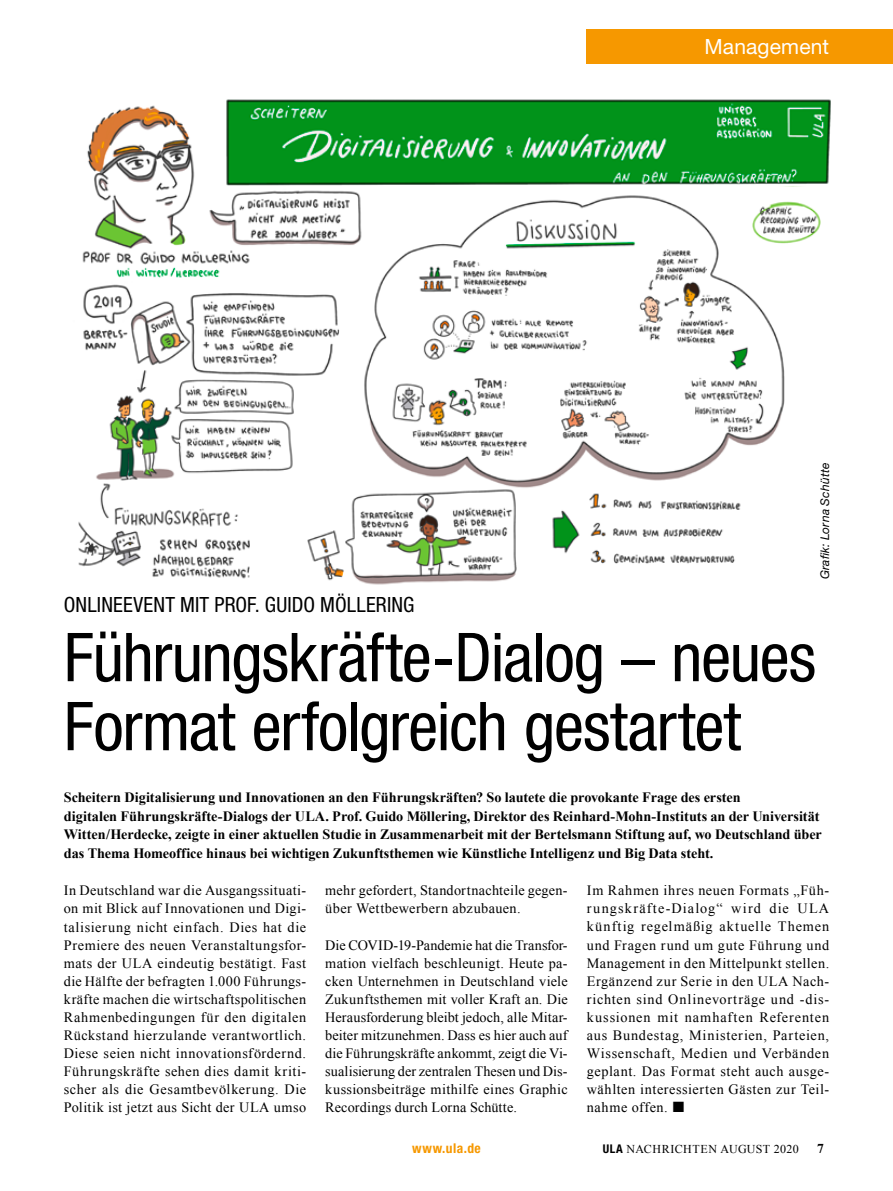
<style>
.page{position:relative;width:893px;height:1191px;background:#fff}
.page>*{position:absolute;margin:0;border:0;box-sizing:border-box;transform-origin:0 0}
.t1{font:condensed 67.5px/69px "Helvetica Neue LT Std";letter-spacing:-.015em;color:#000}
.t2{font:condensed 21px "Helvetica Neue LT Std";letter-spacing:.005em;color:#000}
.t3{font:21px "Helvetica Neue LT Std";letter-spacing:.005em;color:#fff}
.t4{font:14.25px/18px "Times New Roman";letter-spacing:.03em;color:#000;text-align:justify}
.t5{font:700 14.25px/18.8px "Times New Roman";letter-spacing:-.005em;color:#000}
.t6{font:700 condensed 13.5px "Helvetica Neue LT Std";letter-spacing:.035em;color:#f69800}
.t7{font:700 13.5px "Times New Roman";color:#000}
.t8{font:12px "Times New Roman";letter-spacing:.03em;color:#000}
.t9{font:italic 12px "Helvetica Neue LT Std";letter-spacing:.015em;color:#000}
.s1{font-family:"Helvetica Neue LT Std";font-weight:700;font-stretch:condensed}
</style>
<div class="page">
<div style="left:587px;top:30px;width:306px;height:34px;background:#f69800"></div>
<img style="left:83px;top:284px;width:223px;height:92px">
<img style="left:82px;top:105px;width:273px;height:173px">
<img style="left:306px;top:192px;width:479px;height:393px">
<img style="left:78px;top:483px;width:172px;height:96px">
<img style="left:96px;top:379px;width:198px;height:102px">
<img style="left:224px;top:99px;width:607px;height:87px">
<img style="left:136px;top:368px;width:15px;height:26px">
<img style="left:751px;top:201px;width:70px;height:43px">
<h2 class="t3" style="left:704px;top:34px;width:126px">Management</h2>
<h2 class="t2" style="left:64px;top:592px;width:352px">ONLINEEVENT MIT PROF. GUIDO MÖLLERING</h2>
<p class="t9" style="left:818px;top:579px;width:118px;rotate:-90deg">Grafik: Lorna Schütte</p>
<h1 class="t1" style="left:64px;top:622px;width:754px">Führungskräfte-Dialog – neues<br>Format erfolgreich gestartet</h1>
<p class="t5" style="left:64px;top:787px;width:760px">Scheitern Digitalisierung und Innovationen an den Führungskräften? So lautete die provokante Frage des ersten<br>digitalen Führungskräfte-Dialogs der ULA. Prof. Guido Möllering, Direktor des Reinhard-Mohn-Instituts an der Universität Witten/Herdecke, zeigte in einer aktuellen Studie in Zusammenarbeit mit der Bertelsmann Stiftung auf, wo Deutschland über das Thema Homeoffice hinaus bei wichtigen Zukunftsthemen wie Künstliche Intelligenz und Big Data steht.</p>
<p class="t4" style="left:64px;top:881px;width:244px">In Deutschland war die Ausgangssituati&shy;on mit Blick auf Innovationen und Digi&shy;talisierung nicht einfach. Dies hat die Premiere des neuen Veranstaltungsfor&shy;mats der ULA eindeutig bestätigt. Fast die Hälfte der befragten 1.000 Führungs&shy;kräfte machen die wirtschaftspolitischen Rahmenbedingungen für den digitalen Rückstand hierzulande verantwortlich.<br>Diese seien nicht innovationsfördernd.<br>Führungskräfte sehen dies damit kriti&shy;scher als die Gesamtbevölkerung. Die Politik ist jetzt aus Sicht der ULA umso</p>
<p class="t4" style="left:325px;top:881px;width:244px">mehr gefordert, Standortnachteile gegen&shy;über Wettbewerbern abzubauen.</p>
<p class="t4" style="left:325px;top:935px;width:244px">Die COVID-19-Pandemie hat die Transfor&shy;mation vielfach beschleunigt. Heute pa&shy;cken Unternehmen in Deutschland viele Zukunftsthemen mit voller Kraft an. Die Herausforderung bleibt jedoch, alle Mitar&shy;beiter mitzunehmen. Dass es hier auch auf die Führungskräfte ankommt, zeigt die Vi&shy;sualisierung der zentralen Thesen und Dis&shy;kussionsbeiträge mithilfe eines Graphic Recordings durch Lorna Schütte.</p>
<p class="t4" style="left:587px;top:881px;width:244px">Im Rahmen ihres neuen Formats „Füh&shy;rungskräfte-Dialog“ wird die ULA künftig regelmäßig aktuelle Themen und Fragen rund um gute Führung und Management in den Mittelpunkt stellen.<br>Ergänzend zur Serie in den ULA Nach&shy;richten sind Onlinevorträge und -dis&shy;kussionen mit namhaften Referenten aus Bundestag, Ministerien, Parteien, Wissenschaft, Medien und Verbänden geplant. Das Format steht auch ausge&shy;wählten interessierten Gästen zur Teil&shy;nahme offen.</p>
<p class="t6" style="left:412px;top:1139px;width:70px">www.ula.de</p>
<p class="t8" style="left:603px;top:1140px;width:197px"><span class="s1">ULA</span> NACHRICHTEN AUGUST 2020</p>
<p class="t7" style="left:817px;top:1139px;width:8px">7</p>
</div>
